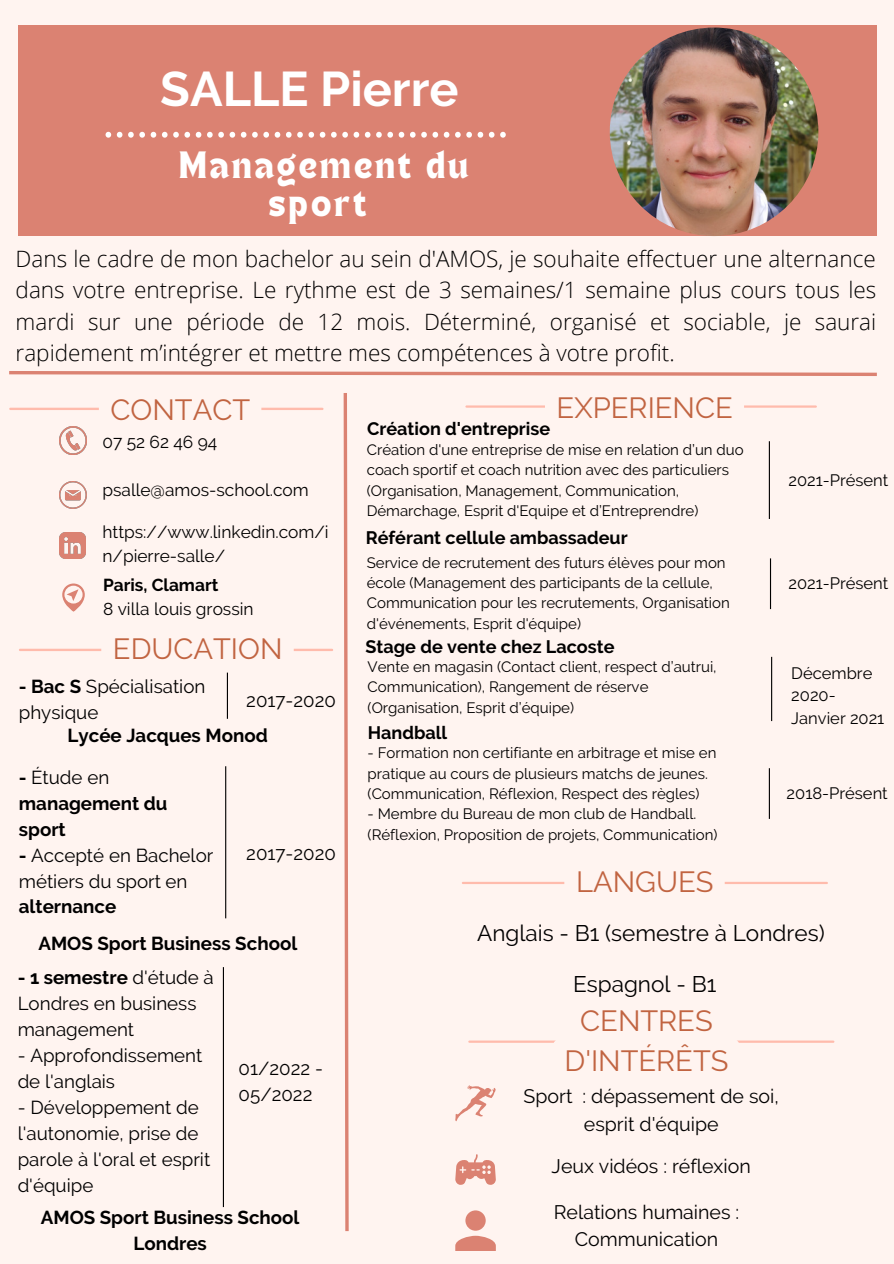
<style>
.page{position:relative;width:894px;height:1264px;background:#fff}
.page>*{position:absolute;margin:0;border:0;box-sizing:border-box;transform-origin:0 0}
.t1{font:700 48.45px "Raleway";color:#fff}
.t2{font:29.1px/40px "Raleway";color:#c16441;text-align:center}
.t3{font:27.6px/38.2px "TANHEADLINE";letter-spacing:.115em;color:#fff;text-align:center}
.t4{font:300 22.5px/31.5px "Open Sans";color:#000;text-align:justify}
.t5{font:22.5px "Raleway";color:#000}
.t6{font:19.5px/27px "Raleway";color:#000;text-align:center}
.t7{font:18.75px/26px "Raleway";color:#000}
.t8{font:700 18.75px/26px "Raleway";color:#000}
.t9{font:700 18px "Raleway";color:#000}
.t10{font:17.25px/23.7px "Raleway";color:#000}
.t11{font:700 17.25px "Raleway";color:#000}
.t12{font:16.5px/22.5px "Raleway";color:#000}
.t13{font:15px/20.2px "Raleway";color:#000}
.s1{font-weight:700}
.s2{font-weight:400}
</style>
<div class="page">
<div style="left:0;top:0;width:893px;height:1263px;background:#fff4f0"></div>
<div style="left:18px;top:25px;width:858px;height:211px;background:#db8272"></div>
<img style="left:609px;top:28px;width:209px;height:208px;border-radius:50%">
<svg style="left:105px;top:132px;width:400px;height:6px"></svg>
<svg style="left:343px;top:393px;width:6px;height:839px"></svg>
<hr style="left:466px;top:405px;width:349px;height:3px;background:#ffbbac">
<hr style="left:770px;top:657px;width:2px;height:64px;background:#000">
<img style="left:60px;top:427px;width:27px;height:27px">
<img style="left:60px;top:481px;width:27px;height:27px">
<hr style="left:10px;top:408px;width:312px;height:2px;background:#ffbbac">
<hr style="left:227px;top:672px;width:1px;height:46px;background:#000">
<hr style="left:20px;top:648px;width:312px;height:3px;background:#ffbbac">
<svg style="left:62px;top:583px;width:23px;height:28px"></svg>
<hr style="left:225px;top:766px;width:1px;height:152px;background:#000">
<hr style="left:223px;top:967px;width:1px;height:239px;background:#000">
<svg style="left:9px;top:371px;width:868px;height:5px"></svg>
<hr style="left:768px;top:768px;width:1px;height:51px;background:#000">
<hr style="left:463px;top:881px;width:363px;height:3px;background:#ffbbac">
<hr style="left:469px;top:1040px;width:364px;height:2px;background:#ffbbac">
<svg style="left:455px;top:1154px;width:40px;height:30px"></svg>
<svg style="left:455px;top:1085px;width:40px;height:36px"></svg>
<svg style="left:455px;top:1210px;width:40px;height:40px"></svg>
<img style="left:60px;top:532px;width:26px;height:26px">
<svg style="left:545px;top:405px;width:198px;height:3px"></svg>
<svg style="left:99px;top:408px;width:162px;height:2px"></svg>
<svg style="left:101px;top:648px;width:193px;height:3px"></svg>
<svg style="left:564px;top:881px;width:160px;height:3px"></svg>
<svg style="left:552px;top:1040px;width:187px;height:3px"></svg>
<hr style="left:768px;top:441px;width:1px;height:78px;background:#000">
<hr style="left:769px;top:558px;width:1px;height:51px;background:#000">
<p class="t1" style="left:160px;top:61px;width:300px">SALLE Pierre</p>
<p class="t3" style="left:179px;top:149px;width:290px">Management du sport</p>
<p class="t4" style="left:16px;top:242px;width:862px">Dans le cadre de mon bachelor au sein d'AMOS, je souhaite effectuer une alternance dans votre entreprise. Le rythme est de 3 semaines/1 semaine plus cours tous les mardi sur une période de 12 mois. Déterminé, organisé et sociable, je saurai rapidement m’intégrer et mettre mes compétences à votre profit.</p>
<p class="t2" style="left:110px;top:390px;width:141px">CONTACT</p>
<p class="t10" style="left:102px;top:430px;width:116px">07 52 62 46 94</p>
<p class="t10" style="left:102px;top:478px;width:208px">psalle@amos-school.com</p>
<p class="t10" style="left:102px;top:520px;width:227px">https://www.linkedin.com/i n/pierre-salle/</p>
<p class="t11" style="left:103px;top:574px;width:117px">Paris, Clamart</p>
<p class="t10" style="left:103px;top:596px;width:152px">8 villa louis grossin</p>
<p class="t2" style="left:113px;top:628px;width:171px">EDUCATION</p>
<p class="t7" style="left:19px;top:673px;width:188px"><span class="s1">- Bac S</span> Spécialisation physique</p>
<p class="t7" style="left:246px;top:687px;width:91px">2017-2020</p>
<p class="t8" style="left:68px;top:722px;width:202px">Lycée Jacques Monod</p>
<p class="t8" style="left:19px;top:764px;width:150px">- <span class="s2">Étude en </span>management du sport</p>
<p class="t7" style="left:19px;top:842px;width:196px"><span class="s1">-</span> Accepté en Bachelor métiers du sport en <span class="s1">alternance</span></p>
<p class="t8" style="left:38px;top:930px;width:260px">AMOS Sport Business School</p>
<p class="t7" style="left:246px;top:840px;width:91px">2017-2020</p>
<p class="t7" style="left:18px;top:964px;width:197px"><span class="s1">- 1 semestre</span> d'étude à<br>Londres en business management</p>
<p class="t7" style="left:18px;top:1042px;width:186px">- Approfondissement de l'anglais</p>
<p class="t7" style="left:18px;top:1094px;width:194px">- Développement de l'autonomie, prise de parole à l'oral et esprit d'équipe</p>
<p class="t7" style="left:238px;top:1055px;width:86px">01/2022 -<br>05/2022</p>
<p class="t8" style="left:41px;top:1204px;width:260px;text-align:center">AMOS Sport Business School<br>Londres</p>
<p class="t2" style="left:556px;top:387px;width:178px">EXPERIENCE</p>
<p class="t9" style="left:367px;top:418px;width:185px">Création d'entreprise</p>
<p class="t13" style="left:366px;top:439px;width:378px">Création d'une entreprise de mise en relation d’un duo coach sportif et coach nutrition avec des particuliers (Organisation, Management, Communication, Démarchage, Esprit d'Equipe et d’Entreprendre)</p>
<p class="t9" style="left:366px;top:527px;width:263px">Référant cellule ambassadeur</p>
<p class="t13" style="left:366px;top:552px;width:364px">Service de recrutement des futurs élèves pour mon école (Management des participants de la cellule, Communication pour les recrutements, Organisation d'événements, Esprit d'équipe)</p>
<p class="t9" style="left:365px;top:635px;width:250px">Stage de vente chez Lacoste</p>
<p class="t13" style="left:367px;top:656px;width:350px">Vente en magasin (Contact client, respect d’autrui,<br>Communication), Rangement de réserve (Organisation, Esprit d’équipe)</p>
<p class="t13" style="left:367px;top:743px;width:350px">- Formation non certifiante en arbitrage et mise en pratique au cours de plusieurs matchs de jeunes. (Communication, Réflexion, Respect des règles)</p>
<p class="t13" style="left:367px;top:803px;width:351px">- Membre du Bureau de mon club de Handball. (Réflexion, Proposition de projets, Communication)</p>
<p class="t9" style="left:368px;top:722px;width:81px">Handball</p>
<p class="t12" style="left:788px;top:468px;width:101px">2021-Présent</p>
<p class="t12" style="left:788px;top:572px;width:101px">2021-Présent</p>
<p class="t12" style="left:791px;top:661px;width:94px">Décembre<br>2020-<br>Janvier 2021</p>
<p class="t12" style="left:786px;top:781px;width:103px">2018-Présent</p>
<p class="t2" style="left:576px;top:861px;width:139px">LANGUES</p>
<p class="t5" style="left:477px;top:919px;width:349px">Anglais - B1 (semestre à Londres)</p>
<p class="t5" style="left:573px;top:971px;width:145px">Espagnol - B1</p>
<p class="t2" style="left:564px;top:1000px;width:165px">CENTRES<br>D'INTÉRÊTS</p>
<p class="t6" style="left:523px;top:1083px;width:256px">Sport : dépassement de soi, esprit d'équipe</p>
<p class="t6" style="left:551px;top:1152px;width:200px">Jeux vidéos : réflexion</p>
<p class="t6" style="left:553px;top:1198px;width:187px">Relations humaines :<br>Communication</p>
</div>
